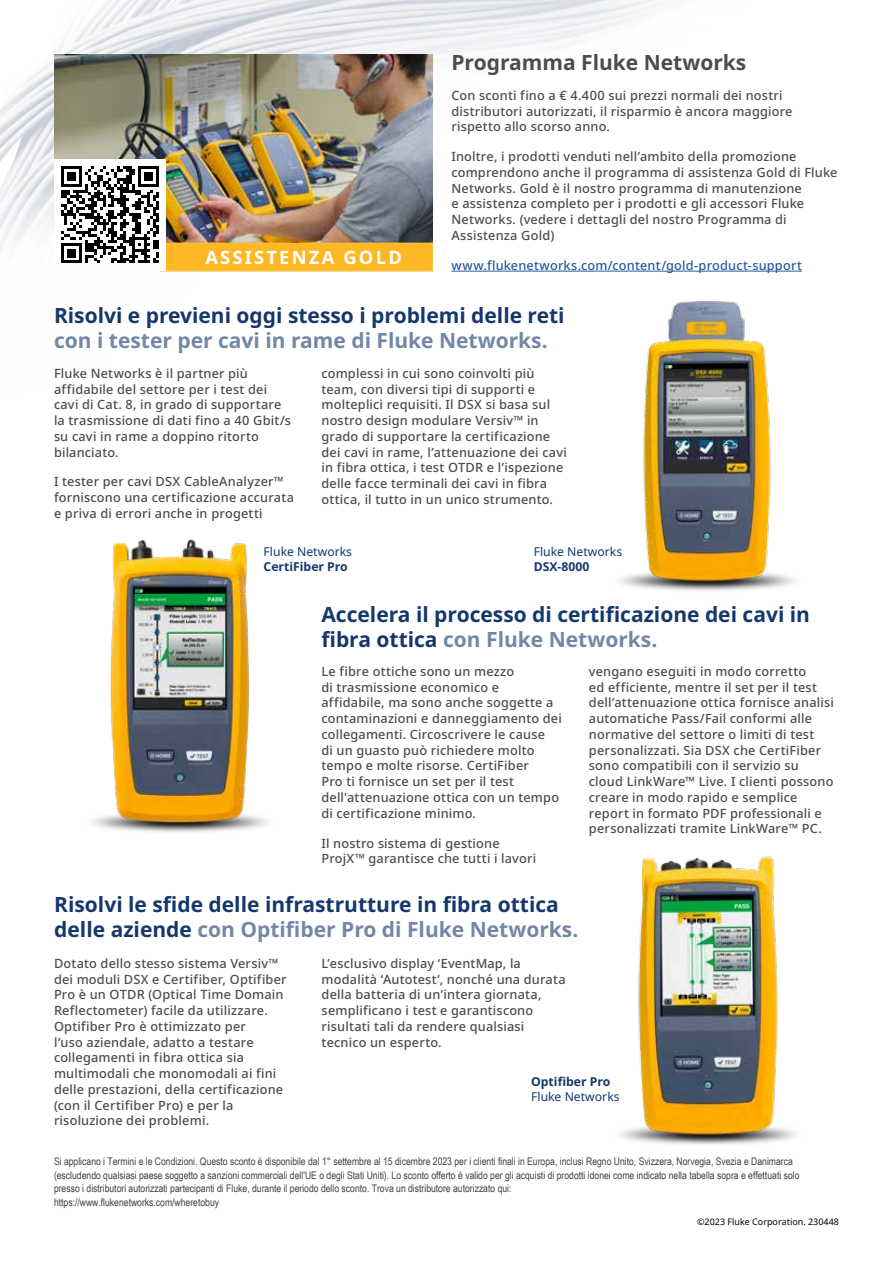
<style>
.page{position:relative;width:893px;height:1263px;background:#fff}
.page>*{position:absolute;margin:0;border:0;box-sizing:border-box;transform-origin:0 0}
.t1{font:700 21px/25.2px "Noto Sans";color:#16376c}
.t2{font:700 21px "Noto Sans";color:#7387a7}
.t3{font:700 21px "Noto Sans";color:#4e4b48}
.t4{font:700 18.3px "Noto Sans";letter-spacing:.12em;color:#fff}
.t5{font:500 12.75px/15.8px "Noto Sans";letter-spacing:.015em;color:#4e4b48}
.t6{font:500 12.75px "Noto Sans";letter-spacing:.015em;color:#265b9b}
.t7{font:12.15px "Noto Sans";color:#16376c}
.t8{font:700 12.15px "Noto Sans";color:#16376c}
.t9{font:10.5px/13.5px "Arial Narrow";color:#404040}
.t10{font:9px "Noto Sans";color:#000}
.s1{color:#7387a7}
</style>
<div class="page">
<img style="left:0;top:0;width:785px;height:272px">
<img style="left:619px;top:301px;width:176px;height:290px">
<img style="left:92px;top:539px;width:176px;height:293px">
<img style="left:620px;top:856px;width:176px;height:289px">
<img style="left:54px;top:54px;width:378px;height:168px">
<img style="left:152px;top:222px;width:280px;height:50px">
<div style="left:54px;top:159px;width:112px;height:112px;background:#fff"></div>
<svg style="left:61px;top:166px;width:98px;height:97px"></svg>
<hr style="left:451px;top:271px;width:351px;height:1px;background:#265b9b">
<div style="left:183px;top:244px;width:242px;height:26px;background:#fdb824"></div>
<h2 class="t4" style="left:205px;top:245px;width:198px">ASSISTENZA GOLD</h2>
<h1 class="t3" style="left:451px;top:48px;width:296px">Programma Fluke Networks</h1>
<p class="t5" style="left:451px;top:88px;width:343px">Con sconti fino a € 4.400 sui prezzi normali dei nostri distributori autorizzati, il risparmio è ancora maggiore rispetto allo scorso anno.</p>
<p class="t5" style="left:451px;top:149px;width:387px">Inoltre, i prodotti venduti nell’ambito della promozione comprendono anche il programma di assistenza Gold di Fluke Networks. Gold è il nostro programma di manutenzione<br>e assistenza completo per i prodotti e gli accessori Fluke Networks. (vedere i dettagli del nostro Programma di Assistenza Gold)</p>
<p class="t6" style="left:451px;top:256px;width:352px">www.flukenetworks.com/content/gold-product-support</p>
<h1 class="t1" style="left:54px;top:303px;width:512px">Risolvi e previeni oggi stesso i problemi delle reti</h1>
<h1 class="t2" style="left:54px;top:326px;width:495px">con i tester per cavi in rame di Fluke Networks.</h1>
<p class="t5" style="left:54px;top:366px;width:239px">Fluke Networks è il partner più affidabile del settore per i test dei cavi di Cat. 8, in grado di supportare la trasmissione di dati fino a 40 Gbit/s su cavi in rame a doppino ritorto bilanciato.</p>
<p class="t5" style="left:54px;top:474px;width:241px">I tester per cavi DSX CableAnalyzer™ forniscono una certificazione accurata e priva di errori anche in progetti</p>
<p class="t5" style="left:321px;top:366px;width:247px">complessi in cui sono coinvolti più team, con diversi tipi di supporti e molteplici requisiti. Il DSX si basa sul nostro design modulare Versiv™ in grado di supportare la certificazione dei cavi in rame, l’attenuazione dei cavi in fibra ottica, i test OTDR e l’ispezione delle facce terminali dei cavi in fibra ottica, il tutto in un unico strumento.</p>
<p class="t7" style="left:264px;top:544px;width:90px">Fluke Networks</p>
<p class="t8" style="left:264px;top:558px;width:86px">CertiFiber Pro</p>
<p class="t7" style="left:534px;top:543px;width:90px">Fluke Networks</p>
<p class="t8" style="left:534px;top:558px;width:57px">DSX-8000</p>
<h1 class="t1" style="left:321px;top:602px;width:490px">Accelera il processo di certificazione dei cavi in fibra ottica <span class="s1">con Fluke Networks.</span></h1>
<p class="t5" style="left:321px;top:664px;width:242px">Le fibre ottiche sono un mezzo<br>di trasmissione economico e affidabile, ma sono anche soggette a contaminazioni e danneggiamento dei collegamenti. Circoscrivere le cause<br>di un guasto può richiedere molto tempo e molte risorse. CertiFiber<br>Pro ti fornisce un set per il test dell'attenuazione ottica con un tempo di certificazione minimo.</p>
<p class="t5" style="left:321px;top:835px;width:216px">Il nostro sistema di gestione<br>ProjX™ garantisce che tutti i lavori</p>
<p class="t5" style="left:589px;top:664px;width:246px">vengano eseguiti in modo corretto<br>ed efficiente, mentre il set per il test dell’attenuazione ottica fornisce analisi automatiche Pass/Fail conformi alle normative del settore o limiti di test personalizzati. Sia DSX che CertiFiber sono compatibili con il servizio su cloud LinkWare™ Live. I clienti possono creare in modo rapido e semplice report in formato PDF professionali e personalizzati tramite LinkWare™ PC.</p>
<h1 class="t1" style="left:54px;top:892px;width:525px">Risolvi le sfide delle infrastrutture in fibra ottica delle aziende <span class="s1">con Optifiber Pro di Fluke Networks.</span></h1>
<p class="t5" style="left:54px;top:956px;width:234px">Dotato dello stesso sistema Versiv™ dei moduli DSX e Certifiber, Optifiber Pro è un OTDR (Optical Time Domain Reflectometer) facile da utilizzare.<br>Optifiber Pro è ottimizzato per<br>l’uso aziendale, adatto a testare collegamenti in fibra ottica sia multimodali che monomodali ai fini delle prestazioni, della certificazione (con il Certifiber Pro) e per la risoluzione dei problemi.</p>
<p class="t5" style="left:322px;top:956px;width:246px">L’esclusivo display ‘EventMap, la modalità ‘Autotest’, nonché una durata della batteria di un’intera giornata, semplificano i test e garantiscono risultati tali da rendere qualsiasi tecnico un esperto.</p>
<p class="t8" style="left:531px;top:1073px;width:81px">Optifiber Pro</p>
<p class="t7" style="left:531px;top:1088px;width:90px">Fluke Networks</p>
<p class="t9" style="left:54px;top:1154px;width:747px">Si applicano i Termini e le Condizioni. Questo sconto è disponibile dal 1° settembre al 15 dicembre 2023 per i clienti finali in Europa, inclusi Regno Unito, Svizzera, Norvegia, Svezia e Danimarca (escludendo qualsiasi paese soggetto a sanzioni commerciali dell'UE o degli Stati Uniti). Lo sconto offerto è valido per gli acquisti di prodotti idonei come indicato nella tabella sopra e effettuati solo presso i distributori autorizzati partecipanti di Fluke, durante il periodo dello sconto. Trova un distributore autorizzato qui:<br>https://www.flukenetworks.com/wheretobuy</p>
<p class="t10" style="left:697px;top:1216px;width:143px">©2023 Fluke Corporation. 230448</p>
</div>
